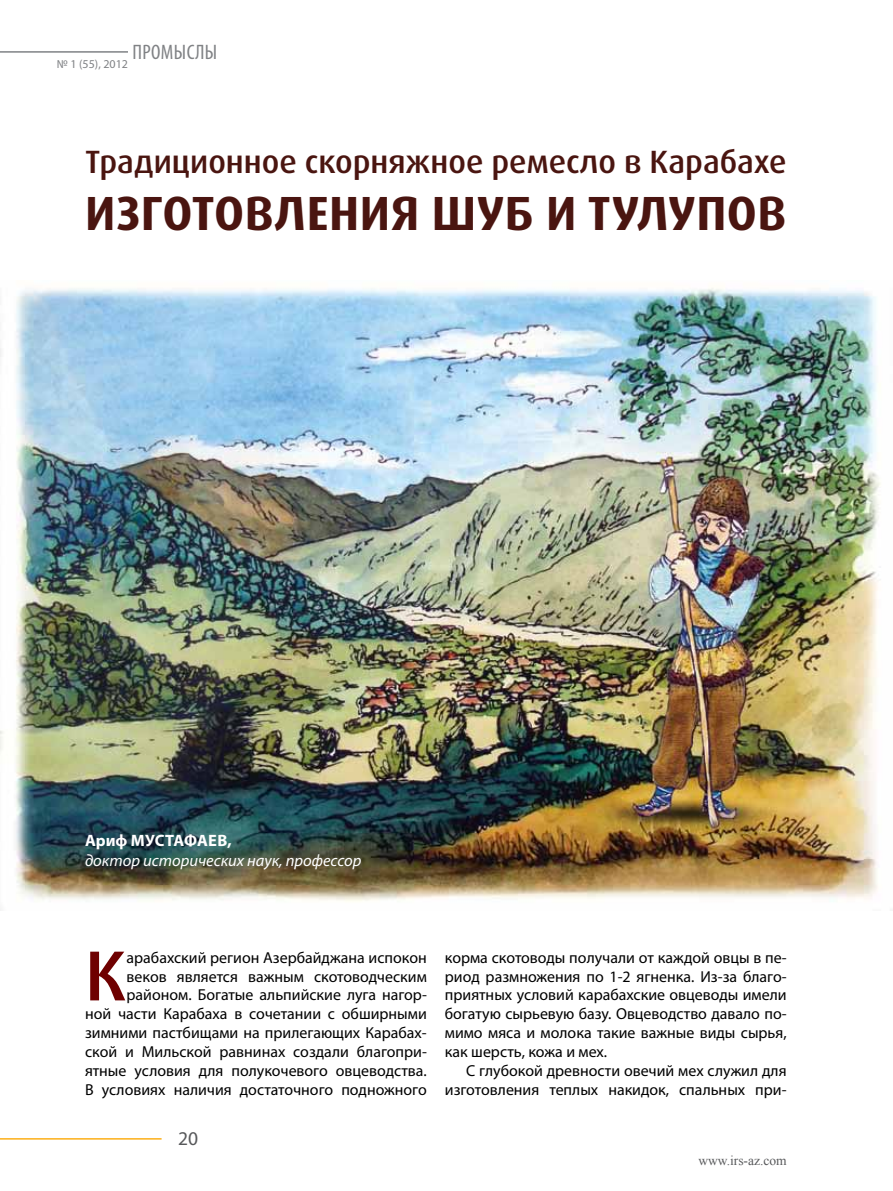
<style>
.page{position:relative;width:893px;height:1191px;background:#fff}
.page>*{position:absolute;margin:0;border:0;box-sizing:border-box;transform-origin:0 0}
.t1{font:500 70.8px "Dax Pro";color:#6f0000}
.t2{font:700 48px "Dax Pro";letter-spacing:.01em;color:#4a1510}
.t3{font:500 32.25px "Dax Pro";color:#4a1510}
.t4{font:condensed 21px "Myriad Pro";letter-spacing:.035em;color:#808285}
.t5{font:19.5px "Myriad Pro";color:#58595b}
.t6{font:italic 16.5px "Myriad Pro";color:#fff}
.t7{font:700 16.5px "Myriad Pro";letter-spacing:.005em;color:#fff}
.t8{font:15.9px/18.9px "Myriad Pro";color:#000;text-align:right}
.t9{font:13.5px "Times New Roman";color:#58595b}
.t10{font:12px "Myriad Pro";color:#808285}
</style>
<div class="page">
<hr style="left:0;top:51px;width:128px;height:2px;background:#808285">
<hr style="left:0;top:1138px;width:162px;height:1px;background:#fcaf17">
<img style="left:0;top:287px;width:881px;height:623px">
<h3 class="t4" style="left:132px;top:39px;width:86px">промыслы</h3>
<p class="t10" style="left:57px;top:56px;width:73px">№ 1 (55), 2012</p>
<h3 class="t3" style="left:85px;top:140px;width:703px">Традиционное скорняжное ремесло в Карабахе</h3>
<h2 class="t2" style="left:85px;top:182px;width:703px">Изготовления шуб и тулупов</h2>
<p class="t7" style="left:85px;top:829px;width:82px">Ариф Мустафа</p>
<p class="t7" style="left:208px;top:829px;width:25px">ев,</p>
<p class="t6" style="left:85px;top:850px;width:278px">доктор исторических наук, профессор</p>
<p class="t8" style="left:85px;top:947px;width:343px">арабахский регион Азербайджана испокон веков является важным скотоводческим районом. Богатые альпийские луга нагор-<br>ной части Карабаха в сочетании с обширными зимними пастбищами на прилегающих Карабах&shy;ской и Мильской равнинах создали благопри&shy;ятные условия для полукочевого овцеводства.<br>В условиях наличия достаточного подножного</p>
<p class="t8" style="left:445px;top:947px;width:343px;text-align:justify">корма скотоводы получали от каждой овцы в пе&shy;риод размножения по 1-2 ягненка. Из-за благо&shy;приятных условий карабахские овцеводы имели богатую сырьевую базу. Овцеводство давало по&shy;мимо мяса и молока такие важные виды сырья, как шерсть, кожа и мех.</p>
<h1 class="t1" style="left:85px;top:930px;width:43px">К</h1>
<p class="t8" style="left:445px;top:1061px;width:343px">С глубокой древности овечий мех служил для изготовления теплых накидок, спальных при-</p>
<p class="t5" style="left:178px;top:1126px;width:22px">20</p>
<p class="t9" style="left:698px;top:1151px;width:90px">www.irs-az.com</p>
</div>
